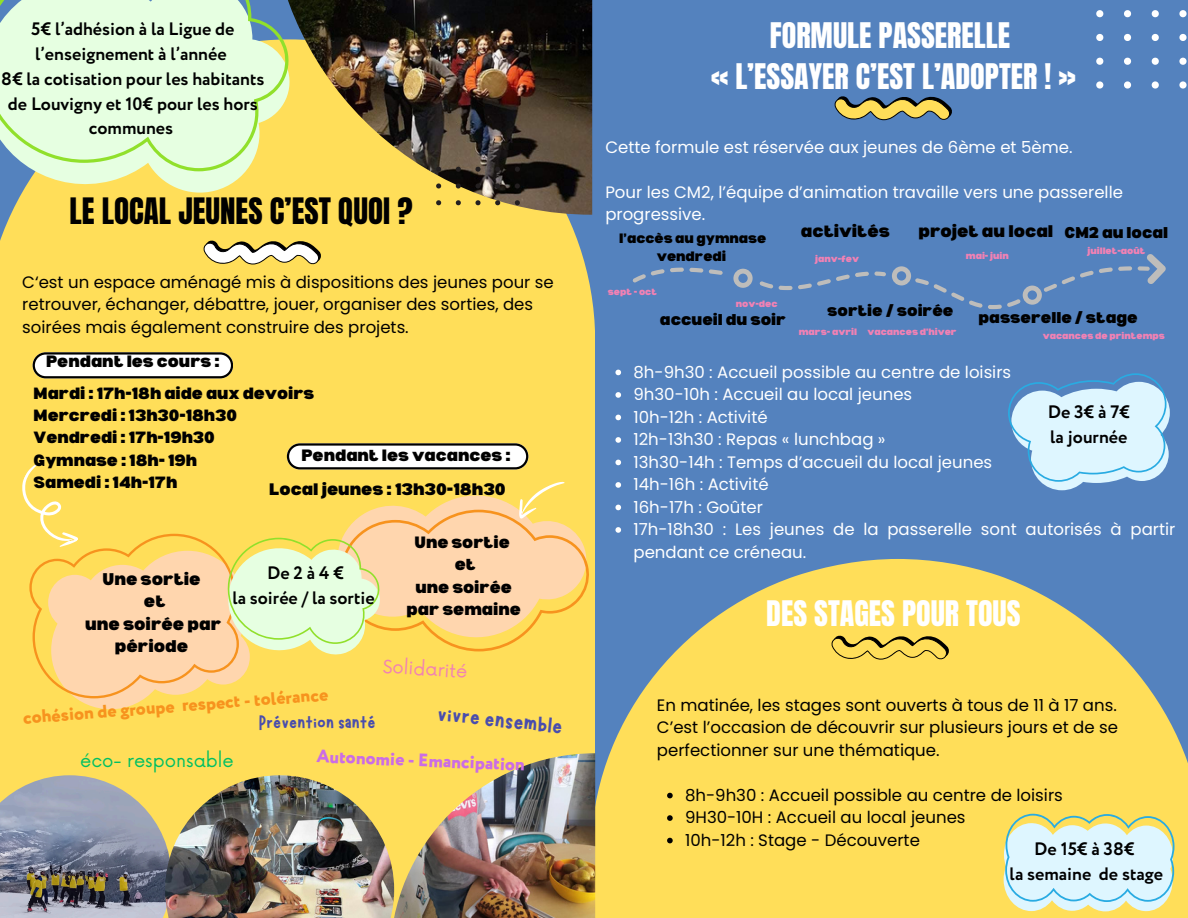
<style>
.page{position:relative;width:1188px;height:918px;background:#5482be}
.page>*{position:absolute;margin:0;border:0;box-sizing:border-box;transform-origin:0 0}
.t1{font:30.9px "Anton";color:#000}
.t2{font:30px/41.7px "Anton";color:#fff;text-align:center}
.t3{font:25.65px "Marykate";color:#494dad}
.t4{font:20.7px "Marykate";color:#494dad}
.t5{font:700 18px/24.8px "Circe";color:#000;text-align:center}
.t6{font:800 18px "Circe";color:#f7931e}
.t7{font:800 18px "Circe";color:#cb6ce6}
.t8{font:18px "Now";color:#00bf63}
.t9{font:18px "Now";color:#f181b4}
.t10{font:16.5px/22.5px "Poppins";color:#000}
.t11{font:16.5px/22.5px "Poppins";color:#fff}
.t12{font:900 16.5px/22.5px "Bernoru";color:#000;text-align:center}
.t13{font:900 16.35px "Bernoru";color:#000}
.t14{font:900 16.05px/22px "Bernoru";color:#000}
.t15{font:900 15.3px "Bernoru";color:#000}
.t16{font:900 13.35px/17.7px "Bernoru";color:#000;text-align:center}
.t17{font:900 9px "Bernoru";color:#f181b4}
</style>
<div class="page">
<svg style="left:595px;top:559px;width:593px;height:359px;fill:#ffde59"></svg>
<div style="left:0;top:39px;width:595px;height:736px;background:#ffde59"></div>
<img style="left:0;top:775px;width:165px;height:143px">
<img style="left:269px;top:0;width:323px;height:215px">
<svg style="left:436px;top:167px;width:5px;height:5px"></svg>
<svg style="left:456px;top:167px;width:5px;height:5px"></svg>
<svg style="left:475px;top:167px;width:6px;height:5px"></svg>
<svg style="left:495px;top:167px;width:5px;height:5px"></svg>
<svg style="left:515px;top:167px;width:5px;height:5px"></svg>
<svg style="left:436px;top:183px;width:5px;height:6px"></svg>
<svg style="left:456px;top:183px;width:5px;height:6px"></svg>
<svg style="left:475px;top:183px;width:6px;height:6px"></svg>
<svg style="left:495px;top:183px;width:5px;height:6px"></svg>
<svg style="left:515px;top:183px;width:5px;height:6px"></svg>
<svg style="left:436px;top:200px;width:5px;height:5px"></svg>
<svg style="left:456px;top:200px;width:5px;height:5px"></svg>
<svg style="left:475px;top:200px;width:6px;height:5px"></svg>
<svg style="left:495px;top:200px;width:5px;height:5px"></svg>
<svg style="left:515px;top:200px;width:5px;height:5px"></svg>
<svg style="left:1096px;top:10px;width:7px;height:7px"></svg>
<svg style="left:1124px;top:10px;width:7px;height:7px"></svg>
<svg style="left:1152px;top:10px;width:7px;height:7px"></svg>
<svg style="left:1179px;top:10px;width:8px;height:7px"></svg>
<svg style="left:1096px;top:34px;width:7px;height:7px"></svg>
<svg style="left:1124px;top:34px;width:7px;height:7px"></svg>
<svg style="left:1152px;top:34px;width:7px;height:7px"></svg>
<svg style="left:1179px;top:34px;width:8px;height:7px"></svg>
<svg style="left:1096px;top:58px;width:7px;height:7px"></svg>
<svg style="left:1124px;top:58px;width:7px;height:7px"></svg>
<svg style="left:1152px;top:58px;width:7px;height:7px"></svg>
<svg style="left:1179px;top:58px;width:8px;height:7px"></svg>
<svg style="left:1096px;top:81px;width:7px;height:8px"></svg>
<svg style="left:1124px;top:81px;width:7px;height:8px"></svg>
<svg style="left:1152px;top:81px;width:7px;height:8px"></svg>
<svg style="left:1179px;top:81px;width:8px;height:8px"></svg>
<svg style="left:33px;top:352px;width:200px;height:26px;background:#d4d3cf"></svg>
<img style="left:390px;top:753px;width:205px;height:165px">
<img style="left:165px;top:775px;width:229px;height:143px">
<svg style="left:203px;top:240px;width:118px;height:24px;background:#cec398"></svg>
<svg style="left:834px;top:96px;width:118px;height:24px"></svg>
<svg style="left:831px;top:635px;width:118px;height:25px;background:#d0b548"></svg>
<svg style="left:615px;top:370px;width:6px;height:5px"></svg>
<svg style="left:615px;top:392px;width:6px;height:6px"></svg>
<svg style="left:615px;top:415px;width:6px;height:5px"></svg>
<svg style="left:615px;top:437px;width:6px;height:6px"></svg>
<svg style="left:615px;top:460px;width:6px;height:5px"></svg>
<svg style="left:615px;top:482px;width:6px;height:6px"></svg>
<svg style="left:615px;top:505px;width:6px;height:5px"></svg>
<svg style="left:615px;top:527px;width:6px;height:6px"></svg>
<svg style="left:733px;top:269px;width:20px;height:19px"></svg>
<svg style="left:709px;top:269px;width:14px;height:6px"></svg>
<svg style="left:632px;top:268px;width:71px;height:14px"></svg>
<svg style="left:759px;top:281px;width:14px;height:7px"></svg>
<svg style="left:779px;top:271px;width:107px;height:19px"></svg>
<svg style="left:1138px;top:254px;width:28px;height:30px"></svg>
<svg style="left:892px;top:266px;width:240px;height:43px"></svg>
<svg style="left:1004px;top:814px;width:171px;height:98px;background:#daedde"></svg>
<svg style="left:1008px;top:373px;width:162px;height:117px"></svg>
<svg style="left:667px;top:793px;width:6px;height:5px"></svg>
<svg style="left:667px;top:815px;width:6px;height:6px"></svg>
<svg style="left:667px;top:838px;width:6px;height:5px"></svg>
<svg style="left:0;top:0;width:294px;height:198px;background:#e7de88"></svg>
<svg style="left:0;top:0;width:293px;height:171px;background:#ddf6d2"></svg>
<svg style="left:3px;top:443px;width:592px;height:266px;background:#fadc80"></svg>
<h4 class="t5" style="left:1px;top:18px;width:265px">5€ l’adhésion à la Ligue de l’enseignement à l’année<br>8€ la cotisation pour les habitants de Louvigny et 10€ pour les hors communes</h4>
<h6 class="t1" style="left:70px;top:189px;width:345px">LE LOCAL JEUNES C’EST QUOI ?</h6>
<h4 class="t10" style="left:22px;top:271px;width:533px">C‘est un espace aménagé mis à dispositions des jeunes pour se retrouver, échanger, débattre, jouer, organiser des sorties, des soirées mais également construire des projets.</h4>
<p class="t14" style="left:46px;top:349px;width:175px">Pendant les cours :</p>
<p class="t14" style="left:34px;top:382px;width:282px">Mardi : 17h-18h aide aux devoirs<br>Mercredi : 13h30-18h30<br>Vendredi : 17h-19h30<br>Gymnase : 18h- 19h<br>Samedi : 14h-17h</p>
<h5 class="t14" style="left:301px;top:444px;width:211px">Pendant les vacances :</h5>
<p class="t13" style="left:269px;top:480px;width:238px">Local jeunes : 13h30-18h30</p>
<p class="t12" style="left:85px;top:567px;width:138px">Une sortie<br>et<br>une soirée par période</p>
<h6 class="t5" style="left:232px;top:562px;width:144px">De2à4€<br>la soirée / la sortie</h6>
<p class="t14" style="left:407px;top:530px;width:116px;line-height:22.5px;text-align:center">Une sortie et<br>une soirée par semaine</p>
<p class="t9" style="left:384px;top:656px;width:86px;rotate:4deg">Solidarité</p>
<p class="t6" style="left:22px;top:704px;width:308px;rotate:-4deg">cohésion de groupe respect - tolérance</p>
<p class="t8" style="left:80px;top:750px;width:155px">éco- responsable</p>
<p class="t3" style="left:439px;top:697px;width:127px;rotate:6deg">vivre ensemble</p>
<p class="t4" style="left:259px;top:709px;width:118px">Prévention santé</p>
<p class="t7" style="left:317px;top:744px;width:210px;rotate:2deg">Autonomie - Emancipation</p>
<p class="t2" style="left:711px;top:15px;width:366px">FORMULE PASSERELLE<br>« L’ESSAYER C’EST L’ADOPTER ! »</p>
<h1 class="t11" style="left:605px;top:135px;width:469px">Cette formule est réservée aux jeunes de 6ème et 5ème.</h1>
<h1 class="t11" style="left:605px;top:180px;width:519px">Pour les CM2, l’équipe d’animation travaille vers une passerelle progressive.</h1>
<h5 class="t12" style="left:801px;top:220px;width:90px">activités</h5>
<h5 class="t12" style="left:919px;top:220px;width:136px">projet au local</h5>
<p class="t15" style="left:1065px;top:224px;width:105px">CM2 au local</p>
<h5 class="t16" style="left:619px;top:229px;width:149px">l’accès au gymnase vendredi</h5>
<p class="t17" style="left:1087px;top:246px;width:59px">juillet-août</p>
<p class="t17" style="left:966px;top:251px;width:45px">mai- juin</p>
<p class="t17" style="left:815px;top:254px;width:46px">janv-fev</p>
<h5 class="t17" style="left:608px;top:287px;width:51px">sept - oct</h5>
<p class="t17" style="left:736px;top:299px;width:43px">nov-dec</p>
<p class="t15" style="left:660px;top:310px;width:127px">accueil du soir</p>
<p class="t15" style="left:827px;top:302px;width:128px">sortie / soirée</p>
<h6 class="t17" style="left:799px;top:326px;width:159px">mars- avril vacances d’hiver</h6>
<p class="t15" style="left:979px;top:309px;width:161px">passerelle / stage</p>
<p class="t17" style="left:1043px;top:330px;width:124px">vacances de printemps</p>
<p class="t11" style="left:633px;top:360px;width:379px">8h-9h30 : Accueil possible au centre de loisirs</p>
<h5 class="t11" style="left:633px;top:383px;width:280px">9h30-10h : Accueil au local jeunes</h5>
<h6 class="t11" style="left:633px;top:405px;width:136px">10h-12h : Activité</h6>
<h6 class="t11" style="left:633px;top:428px;width:254px">12h-13h30 : Repas « lunchbag »</h6>
<h6 class="t11" style="left:633px;top:450px;width:360px">13h30-14h : Temps d’accueil du local jeunes</h6>
<p class="t11" style="left:633px;top:473px;width:137px">14h-16h : Activité</p>
<p class="t11" style="left:633px;top:495px;width:131px">16h-17h : Goûter</p>
<h4 class="t11" style="left:633px;top:518px;width:543px">17h-18h30 : Les jeunes de la passerelle sont autorisés à partir pendant ce créneau.</h4>
<h4 class="t5" style="left:1048px;top:401px;width:84px;text-align:left">De3€à7€ la journée</h4>
<h4 class="t2" style="left:766px;top:593px;width:256px">DES STAGES POUR TOUS</h4>
<h2 class="t10" style="left:657px;top:694px;width:462px;text-align:justify">En matinée, les stages sont ouverts à tous de 11 à 17 ans.<br>C’est l’occasion de découvrir sur plusieurs jours et de se perfectionner sur une thématique.</h2>
<h3 class="t10" style="left:685px;top:784px;width:379px">8h-9h30 : Accueil possible au centre de loisirs</h3>
<h4 class="t10" style="left:685px;top:806px;width:282px">9H30-10H : Accueil au local jeunes</h4>
<h5 class="t10" style="left:685px;top:829px;width:236px">10h-12h : Stage - Découverte</h5>
<p class="t5" style="left:1010px;top:837px;width:155px">De 15€ à 38€<br>la semaine de stage</p>
</div>
